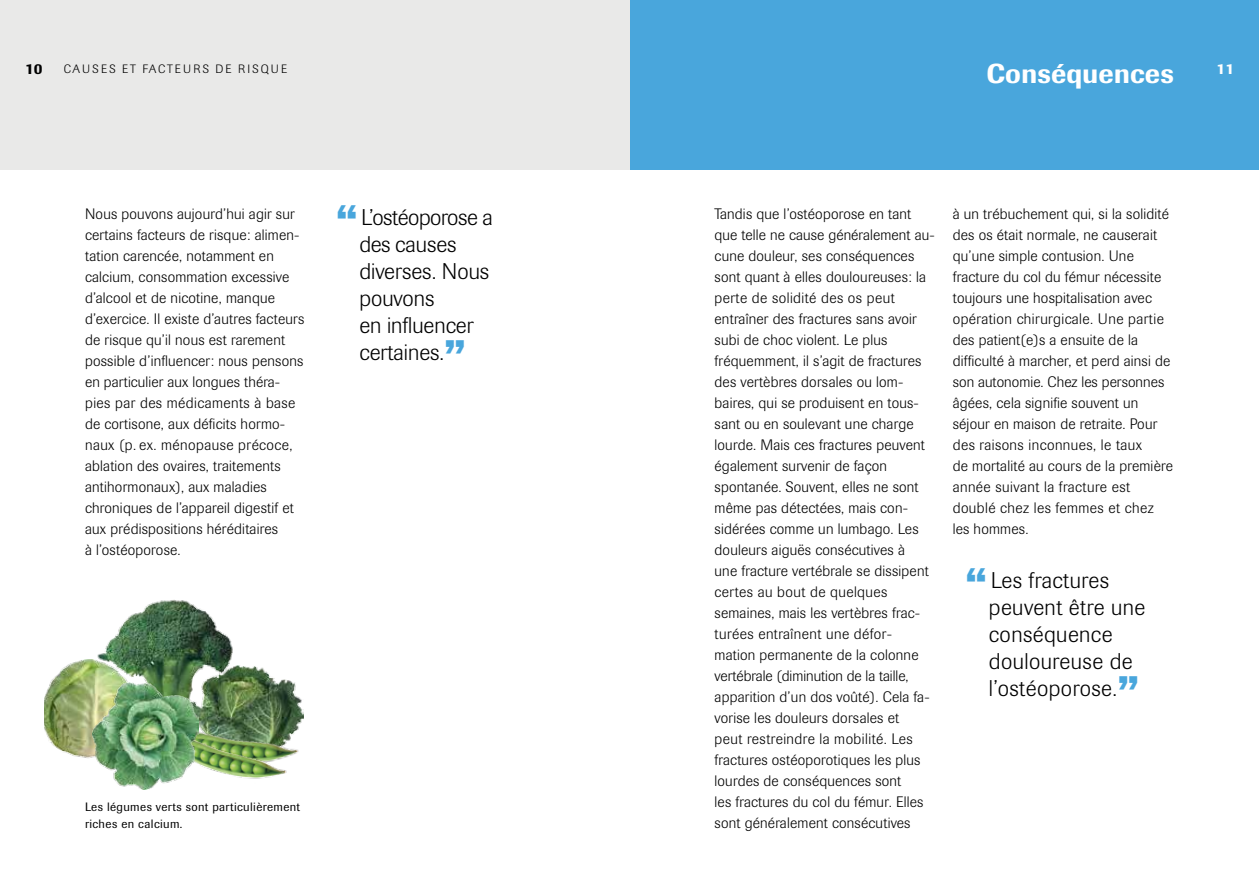
<style>
.page{position:relative;width:1259px;height:893px;background:#fff}
.page>*{position:absolute;margin:0;border:0;box-sizing:border-box;transform-origin:0 0}
.t1{font:500 27px "Imago";letter-spacing:.01em;color:#fff}
.t2{font:300 22.5px/27px "Imago";color:#000}
.t3{font:300 22.5px/27px "Imago";letter-spacing:.02em;color:#000}
.t4{font:300 15px/21px "Imago";letter-spacing:.015em;color:#000}
.t5{font:500 15px "Imago";color:#000}
.t6{font:500 15px "Imago";color:#fff}
.t7{font:12px/16.5px "Imago";letter-spacing:.03em;color:#000}
.t8{font:300 12px "Imago";letter-spacing:.17em;color:#000}
.s1{font-weight:500;font-size:45px;color:#49a6dc}
</style>
<div class="page">
<div style="left:629px;top:0;width:630px;height:170px;background:#49a6dc"></div>
<div style="left:0;top:0;width:629px;height:170px;background:#e9e9e8"></div>
<img style="left:45px;top:659px;width:50px;height:99px">
<img style="left:236px;top:665px;width:68px;height:47px">
<img style="left:95px;top:600px;width:141px;height:112px">
<img style="left:199px;top:712px;width:105px;height:43px">
<img style="left:199px;top:733px;width:95px;height:46px">
<img style="left:92px;top:682px;width:107px;height:108px">
<h1 class="t1" style="left:986px;top:57px;width:189px">Conséquences</h1>
<p class="t8" style="left:64px;top:62px;width:19px">Causes</p>
<p class="t8" style="left:122px;top:62px;width:158px">et facteu rs de risque</p>
<p class="t5" style="left:25px;top:60px;width:19px">10</p>
<p class="t6" style="left:1216px;top:60px;width:19px">11</p>
<p class="t4" style="left:85px;top:203px;width:221px">Nous pouvons aujourd’hui agir sur certains facteurs de risque: alimen&shy;tation carencée, notamment en calcium, consommation excessive d’alcool et de nicotine, manque d’exercice. I l existe d’autres facteurs de risque qu’il nous est rarement possible d’influencer: nous pensons en particulier aux longues théra&shy;pies par des médicaments à base de cortisone, aux déficits hormo&shy;naux (p. ex. ménopause précoce, ablation des ovaires, traitements antihormonaux), aux maladies chroniques de l’appareil digestif et aux prédispositions héréditaires<br>à l’ostéoporose.</p>
<h2 class="t2" style="left:359px;top:204px;width:135px;text-indent:-23px"><span class="s1">“</span> L’ostéoporose a des causes diverses. Nous pouvons<br>en influencer certaines.<span class="s1">”</span></h2>
<p class="t7" style="left:85px;top:799px;width:216px">Les légumes verts sont particulièrement riches en calcium.</p>
<p class="t4" style="left:714px;top:203px;width:220px">Tandis que l’ostéoporose en tant que telle ne cause généralement au&shy;cune douleur, ses conséquences sont quant à elles douloureuses: la perte de solidité des os peut entraîner des fractures sans avoir subi de choc violent. Le plus fréquemment, il s’agit de fractures des vertèbres dorsales ou lom&shy;baires, qui se produisent en tous&shy;sant ou en soulevant une charge lourde. Mais ces fractures peuvent également survenir de façon spontanée. Souvent, elles ne sont même pas détectées, mais con&shy;sidérées comme un lumbago. Les douleurs aiguës consécutives à<br>une fracture vertébrale se dissipent certes au bout de quelques semaines, mais les vertèbres frac&shy;turées entraînent une défor&shy;mation permanente de la colonne vertébrale (diminution de la taille, apparition d’un dos voûté). Cela fa&shy;vorise les douleurs dorsales et<br>peut restreindre la mobilité. Les fractures ostéoporotiques les plus lourdes de conséquences sont<br>les fractures du col du fémur. Elles sont généralement consécutives</p>
<p class="t4" style="left:952px;top:203px;width:222px">à un trébuchement qui, si la solidité des os était normale, ne causerait qu’une simple contusion. Une fracture du col du fémur nécessite toujours une hospitalisation avec opération chirurgicale. Une partie des patient(e)s a ensuite de la difficulté à marcher, et perd ainsi de son autonomie. Chez les personnes âgées, cela signifie souvent un séjour en maison de retraite. Pour des raisons inconnues, le taux<br>de mortalité au cours de la première année suivant la fracture est doublé chez les femmes et chez les hommes.</p>
<h2 class="t3" style="left:989px;top:567px;width:158px;text-indent:-23px"><span class="s1">“</span> Les fractures peuvent être une conséquence douloureuse de l’ostéoporose.<span class="s1">”</span></h2>
</div>
